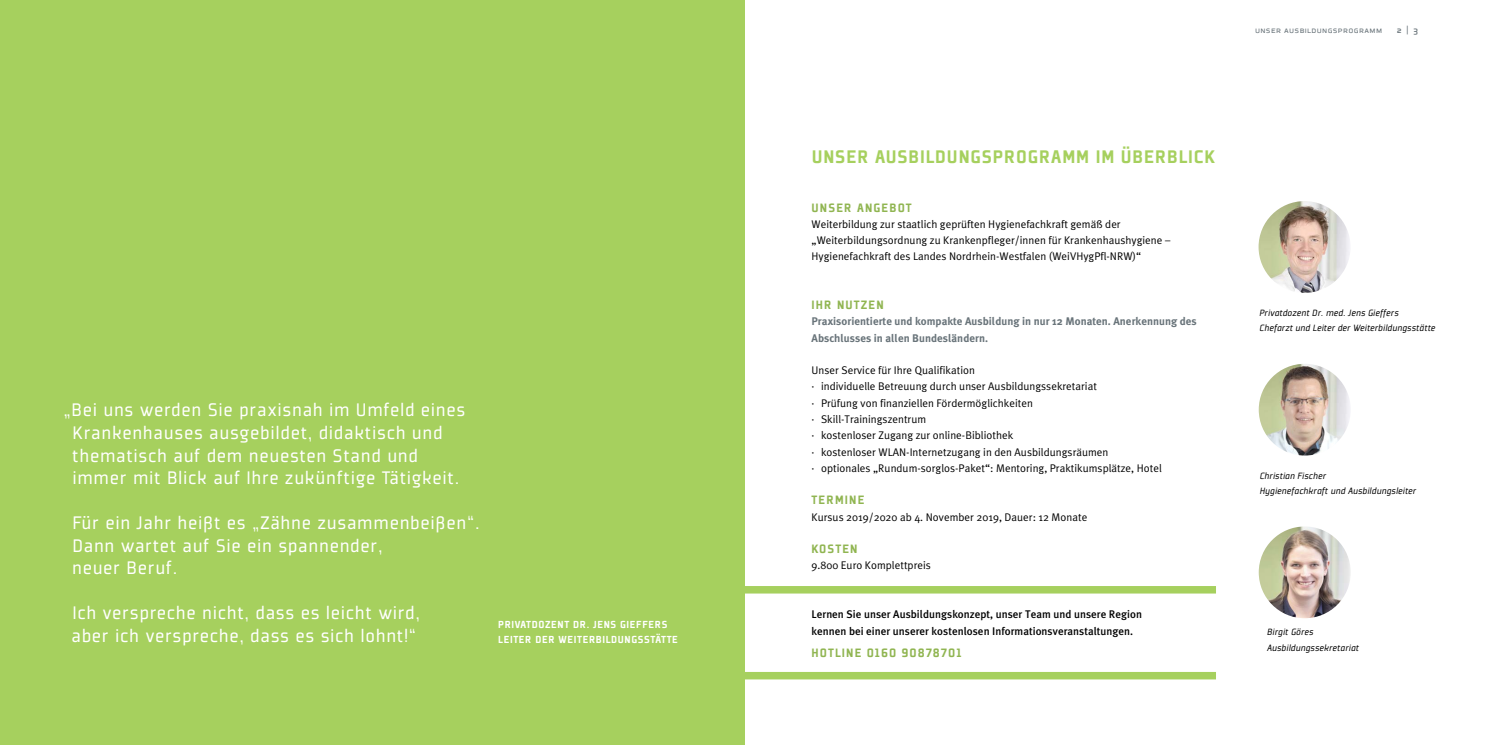
<style>
.page{position:relative;width:1489px;height:745px;background:#fff}
.page>*{position:absolute;margin:0;border:0;box-sizing:border-box;transform-origin:0 0}
.t1{font:20px/22.5px "Plexes Book Pro";letter-spacing:.03em;color:#fff}
.t2{font:20px "Plexes Black Pro";letter-spacing:.045em;color:#a6d05e}
.t3{font:13.38px "Plexes Black Pro";letter-spacing:.085em;color:#90b551}
.t4{font:11.25px/15px "Plexes Black Pro";letter-spacing:.055em;color:#fff}
.t5{font:11.12px/16.2px "Meta Plus OT Normal";letter-spacing:.005em;color:#000}
.t6{font:11.12px/16.2px "Meta Plus OT Medium";letter-spacing:.005em;color:#000}
.t7{font:11.12px/16.2px "Meta Plus OT Bold";letter-spacing:.005em;color:#69747a}
.t8{font:10px/15px "Plexes Book Italic Pro";color:#000}
.t9{font:9.38px "Plexes Book Pro";letter-spacing:.03em;color:#69747a}
.t10{font:9.38px "Plexes Medium Pro";color:#69747a}
</style>
<div class="page">
<div style="left:0;top:0;width:744px;height:744px;background:#a6d05e"></div>
<img style="left:1258px;top:201px;width:92px;height:92px;border-radius:46px">
<img style="left:1258px;top:363px;width:92px;height:92px;border-radius:46px">
<img style="left:1258px;top:526px;width:92px;height:92px;border-radius:46px">
<div style="left:741px;top:671px;width:474px;height:8px;background:#a6d05e"></div>
<div style="left:741px;top:585px;width:474px;height:8px;background:#a6d05e"></div>
<h1 class="t1" style="left:72px;top:398px;width:395px;text-indent:-9px">„Bei uns werden Sie praxisnah im Umfeld eines Krankenhauses ausgebildet, didaktisch und thematisch auf dem neuesten Stand und immer mit Blick auf Ihre zukünftige Tätigkeit.</h1>
<h1 class="t1" style="left:72px;top:511px;width:409px">Für ein Jahr heißt es „Zähne zusammenbeißen“.<br>Dann wartet auf Sie ein spannender,<br>neuer Beruf.</h1>
<h1 class="t1" style="left:71px;top:601px;width:350px">Ich verspreche nicht, dass es leicht wird, aber ich verspreche, dass es sich lohnt!“</h1>
<p class="t4" style="left:498px;top:615px;width:181px">PRIVATDOZENT DR. JENS GIEFFERS<br>LEITER DER WEITERBILDUNGSSTÄTTE</p>
<p class="t9" style="left:1254px;top:24px;width:128px">unser ausbildungsprogramm</p>
<p class="t10" style="left:1396px;top:24px;width:13px">2 |</p>
<p class="t10" style="left:1413px;top:24px;width:6px">3</p>
<h1 class="t2" style="left:811px;top:143px;width:76px">UNSER AUSB</h1>
<h1 class="t2" style="left:920px;top:143px;width:296px">ILDUNGSPROGRAMM IM ÜBERBLICK</h1>
<p class="t3" style="left:811px;top:198px;width:101px">UNSER ANGEBOT</p>
<p class="t5" style="left:811px;top:215px;width:360px">Weiterbildung zur staatlich geprüften Hygienefachkraft gemäß der „Weiterbildungsordnung zu Krankenpfleger/innen für Krankenhaushygiene –<br>Hygienefachkraft des Landes Nordrhein-Westfalen (WeiVHygPfl-NRW)“</p>
<p class="t3" style="left:811px;top:296px;width:74px">IH R NUTZEN</p>
<p class="t7" style="left:811px;top:313px;width:387px">Praxisorientierte und kompakte Ausbildung in nur 12 Monaten. Anerkennung des<br>Abschlusses in allen Bundesländern.</p>
<p class="t5" style="left:811px;top:362px;width:352px">Unser Service für Ihre Qualifikation<br>· individuelle Betreuung durch unser Ausbildungssekretariat<br>· Prüfung von finanziellen Fördermöglichkeiten<br>· Skill-Trainingszentrum<br>· kostenloser Zugang zur online-Bibliothek<br>· kostenloser WLAN-Internetzugang in den Ausbildungsräumen<br>· optionales „Rundum-sorglos-Paket“: Mentoring, Praktikumsplätze, Hotel</p>
<p class="t3" style="left:811px;top:491px;width:54px">TERMINE</p>
<p class="t5" style="left:811px;top:508px;width:277px">Kursus 2019/2020 ab 4. November 2019, Dauer: 12 Monate</p>
<p class="t3" style="left:811px;top:539px;width:47px">KOSTEN</p>
<p class="t5" style="left:811px;top:557px;width:121px">9.800 Euro Komplettpreis</p>
<p class="t6" style="left:811px;top:605px;width:332px">Lernen Sie unser Ausbildungskonzept, unser Team und unsere Region kennen bei einer unserer kostenlosen Informationsveranstaltungen.</p>
<p class="t3" style="left:811px;top:644px;width:151px">HOTLINE 0160 90878701</p>
<p class="t8" style="left:1259px;top:305px;width:177px">Privatdozent Dr. med. Jens Gieffers<br>Chefarzt und Leiter der Weiterbildungsstätte</p>
<p class="t8" style="left:1259px;top:468px;width:158px">Christian Fischer<br>Hygienefachkraft und Ausbildungsleiter</p>
<p class="t8" style="left:1266px;top:622px;width:93px;line-height:16.2px">Birgit Göres<br>Ausbildungssekretariat</p>
</div>
